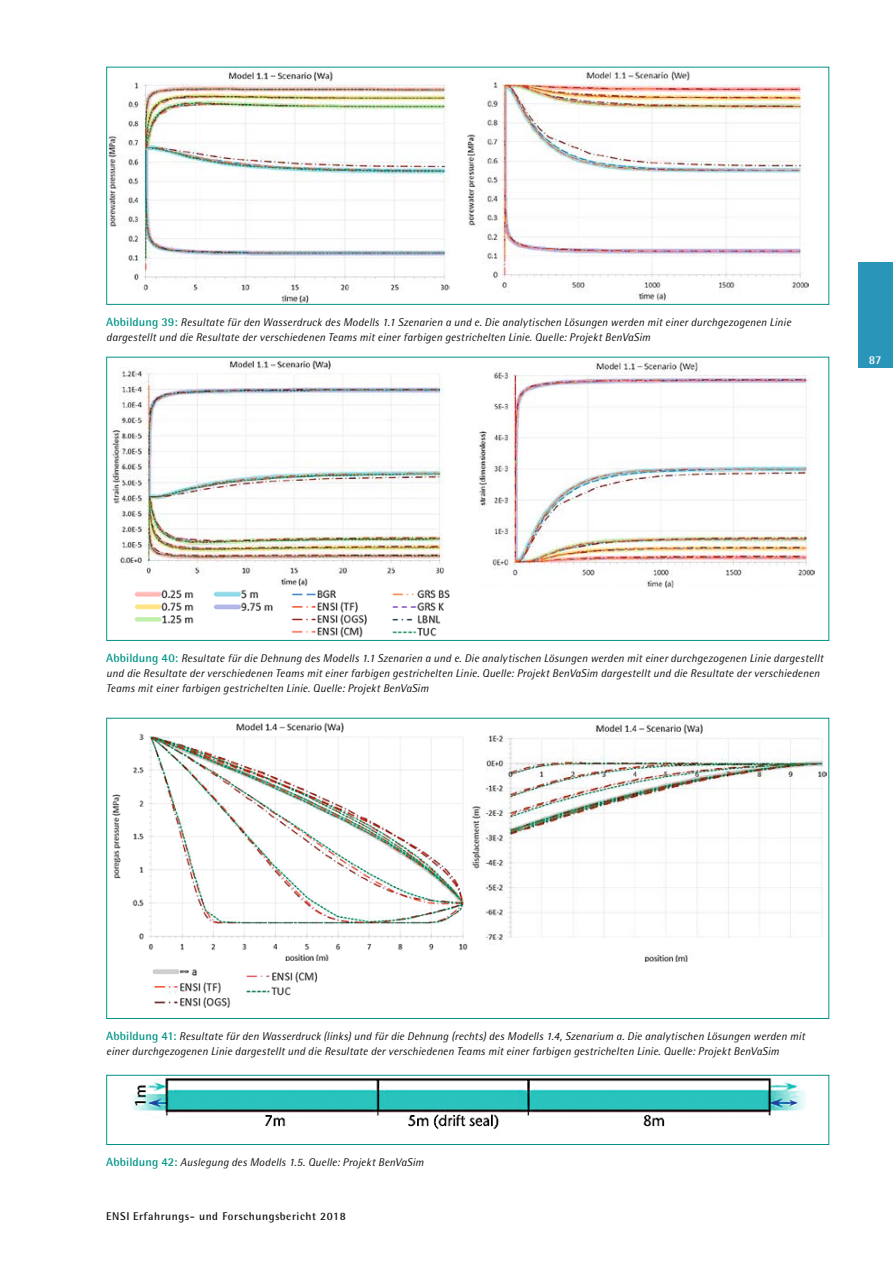
<style>
.page{position:relative;width:893px;height:1263px;background:#fff}
.page>*{position:absolute;margin:0;border:0;box-sizing:border-box;transform-origin:0 0}
.t1{font:700 12px "Rotis Semi Sans Pro";color:#fff}
.p_Bildlegende_unter{font:italic 11.25px/15px "Rotis Semi Sans Pro";letter-spacing:.01em;color:#111212}
.t2{font:700 11.25px "Rotis Semi Sans Pro";letter-spacing:.05em;color:#111212}
.s1{font-weight:700;font-style:normal;font-size:12px;color:#009385}
</style>
<div class="page">
<div style="left:859px;top:263px;width:34px;height:105px;background:#2895b9"></div>
<img style="left:109px;top:69px;width:340px;height:234px">
<div style="left:106px;top:67px;width:723px;height:238px;border:1px solid #009385"></div>
<img style="left:468px;top:70px;width:341px;height:231px">
<img style="left:112px;top:361px;width:332px;height:225px">
<img style="left:479px;top:360px;width:335px;height:227px">
<img style="left:134px;top:589px;width:60px;height:35px">
<img style="left:213px;top:589px;width:60px;height:23px">
<img style="left:291px;top:589px;width:76px;height:48px">
<img style="left:392px;top:589px;width:58px;height:48px">
<img style="left:112px;top:722px;width:356px;height:238px">
<img style="left:471px;top:721px;width:355px;height:241px">
<img style="left:152px;top:969px;width:79px;height:38px">
<img style="left:246px;top:971px;width:72px;height:25px">
<img style="left:130px;top:1078px;width:676px;height:52px">
<div style="left:106px;top:1075px;width:723px;height:70px;border:1px solid #009385"></div>
<p class="p_Bildlegende_unter" style="left:106px;top:314px;width:686px"><span class="s1">Abbildung 39:</span> Resultate für den Wasserdruck des Modells 1.1 Szenarien a und e. Die analytischen Lösungen werden mit einer durchgezogenen Linie dargestellt und die Resultate der verschiedenen Teams mit einer farbigen gestrichelten Linie. Quelle: Projekt BenVaSim</p>
<p class="t1" style="left:869px;top:352px;width:14px">87</p>
<p class="p_Bildlegende_unter" style="left:106px;top:650px;width:719px"><span class="s1">Abbildung 40:</span> Resultate für die Dehnung des Modells 1.1 Szenarien a und e. Die analytischen Lösungen werden mit einer durchgezogenen Linie dargestellt und die Resultate der verschiedenen Teams mit einer farbigen gestrichelten Linie. Quelle: Projekt BenVaSim dargestellt und die Resultate der verschiedenen<br>Teams mit einer farbigen gestrichelten Linie. Quelle: Projekt BenVaSim</p>
<p class="p_Bildlegende_unter" style="left:106px;top:1028px;width:700px"><span class="s1">Abbildung 41:</span> Resultate für den Wasserdruck (links) und für die Dehnung (rechts) des Modells 1.4, Szenarium a. Die analytischen Lösungen werden mit einer durchgezogenen Linie dargestellt und die Resultate der verschiedenen Teams mit einer farbigen gestrichelten Linie. Quelle: Projekt BenVaSim</p>
<p class="p_Bildlegende_unter" style="left:106px;top:1154px;width:319px"><span class="s1">Abbildung 42:</span> Auslegung des Modells 1.5. Quelle: Projekt BenVaSim</p>
<p class="t2" style="left:106px;top:1209px;width:241px">ENSI Erfahrungs- und Forschungsbericht 2018</p>
</div>
